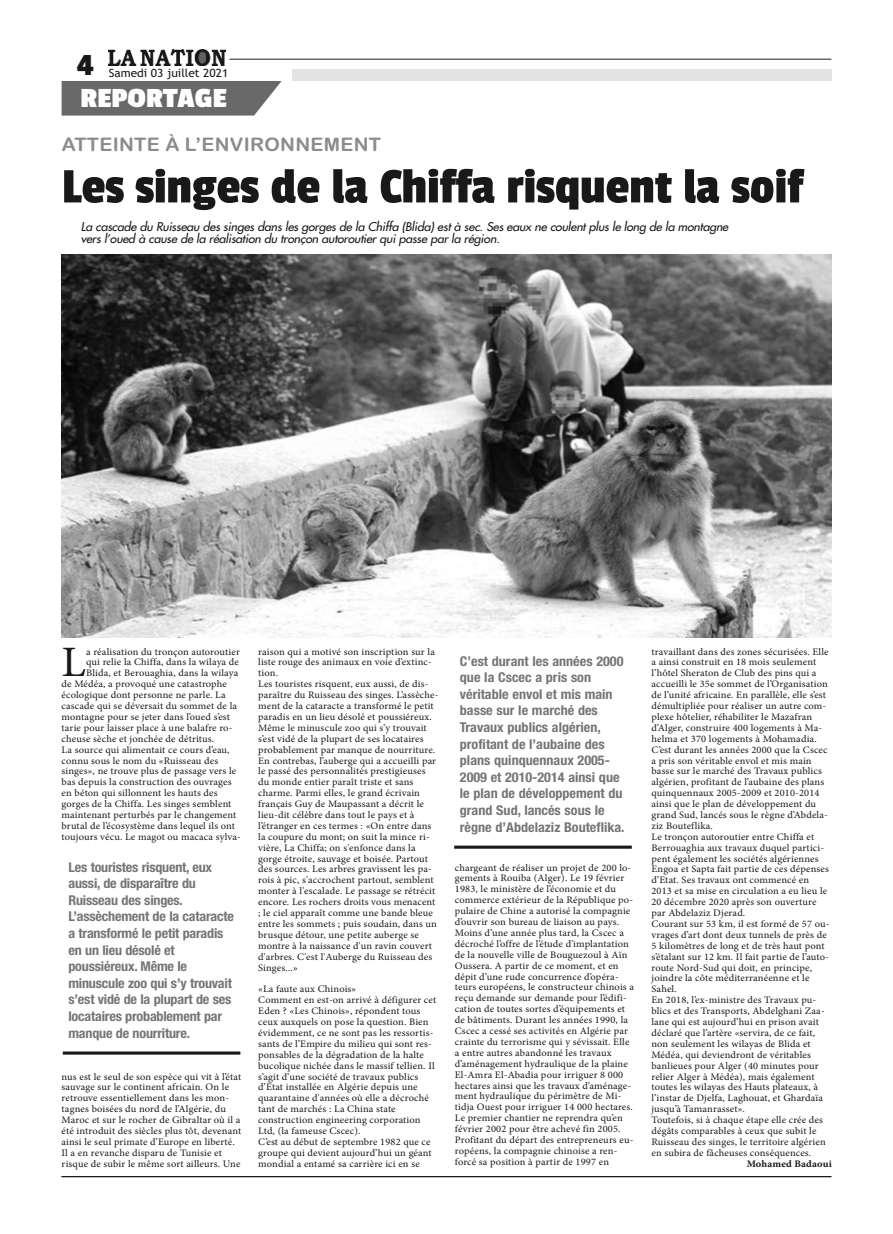
<style>
.page{position:relative;width:893px;height:1234px;background:#fff}
.page>*{position:absolute;margin:0;border:0;box-sizing:border-box;transform-origin:0 0}
.t1{font:51.9px "Passion One";color:#191919;scale:1.05 1}
.t2{font:43.35px "Minion Pro";color:#191919;scale:1.05 1}
.t3{font:32.1px "Passion One";color:#191919;scale:1.05 1}
.t4{font:700 29.1px "Passion One";color:#fff;scale:1.05 1}
.t5{font:18.6px "Arial Rounded MT Bold";letter-spacing:.015em;color:#8c8c8c;scale:1.05 1}
.t6{font:700 condensed 13.5px/16.6px "Helvetica Neue";letter-spacing:-.015em;color:#757575;scale:1.05 1}
.t7{font:italic 11.85px/12.8px "Futura LT";letter-spacing:-.015em;color:#191919;scale:1.05 1}
.t8{font:11.4px "Trebuchet MS";color:#191919;scale:1.05 1}
.t9{font:9.9px/10.9px "Minion Pro";letter-spacing:.015em;color:#191919;scale:1.05 1}
.t10{font:700 9.9px "Minion Pro";letter-spacing:.015em;color:#191919;scale:1.05 1}
</style>
<div class="page">
<hr style="left:62px;top:1175px;width:769px;height:1px;background:#191919">
<img style="left:109px;top:50px;width:117px;height:15px">
<hr style="left:229px;top:59px;width:602px;height:1px;background:#191919">
<div style="left:292px;top:70px;width:539px;height:11px;background:#e3e3e3"></div>
<div style="left:62px;top:81px;width:220px;height:34px;background:#696969"></div>
<img style="left:62px;top:254px;width:769px;height:383px">
<hr style="left:63px;top:1051px;width:177px;height:3px;background:#191919">
<hr style="left:454px;top:845px;width:178px;height:3px;background:#191919">
<h3 class="t3" style="left:77px;top:49px;width:17px">4</h3>
<p class="t8" style="left:109px;top:66px;width:115px">Samedi 03 juillet 2021</p>
<h3 class="t4" style="left:80px;top:82px;width:141px">REPORTAGE</h3>
<h3 class="t5" style="left:62px;top:133px;width:306px">ATTEINTE À L’ENVIRONNEMENT</h3>
<h1 class="t1" style="left:62px;top:159px;width:707px">Les singes de la Chiffa risquent la soif</h1>
<p class="t7" style="left:81px;top:220px;width:618px">La cascade du Ruisseau des singes dans les gorges de la Chiffa (Blida) est à sec. Ses eaux ne coulent plus le long de la montagne vers l’oued à cause de la réalisation du tronçon autoroutier qui passe par la région.</p>
<h2 class="t2" style="left:62px;top:645px;width:25px">L</h2>
<p class="t9" style="left:86px;top:646px;width:148px">a réalisation du tronçon autoroutier</p>
<p class="t9" style="left:86px;top:657px;width:147px">qui relie la Chiffa, dans la wilaya de</p>
<p class="t9" style="left:86px;top:668px;width:146px">Blida, et Berouaghia, dans la wilaya</p>
<p class="t9" style="left:62px;top:679px;width:159px">de Médéa, a provoqué une catastrophe</p>
<p class="t9" style="left:62px;top:690px;width:158px">écologique dont personne ne parle. La</p>
<p class="t9" style="left:62px;top:701px;width:169px">cascade qui se déversait du sommet de la</p>
<p class="t9" style="left:62px;top:712px;width:162px">montagne pour se jeter dans l’oued s’est</p>
<p class="t9" style="left:62px;top:723px;width:164px">tarie pour laisser place à une balafre ro-</p>
<p class="t9" style="left:62px;top:733px;width:147px">cheuse sèche et jonchée de détritus.</p>
<p class="t9" style="left:62px;top:744px;width:161px">La source qui alimentait ce cours d’eau,</p>
<p class="t9" style="left:62px;top:755px;width:151px">connu sous le nom du «Ruisseau des</p>
<p class="t9" style="left:62px;top:766px;width:168px">singes», ne trouve plus de passage vers le</p>
<p class="t9" style="left:62px;top:777px;width:163px">bas depuis la construction des ouvrages</p>
<p class="t9" style="left:62px;top:788px;width:150px">en béton qui sillonnent les hauts des</p>
<p class="t9" style="left:62px;top:799px;width:163px">gorges de la Chiffa. Les singes semblent</p>
<p class="t9" style="left:62px;top:810px;width:168px">maintenant perturbés par le changement</p>
<p class="t9" style="left:62px;top:821px;width:167px">brutal de l’écosystème dans lequel ils ont</p>
<p class="t9" style="left:62px;top:831px;width:172px">toujours vécu. Le magot ou macaca sylva-</p>
<p class="t6" style="left:68px;top:857px;width:159px">Les touristes risquent, eux aussi, de disparaître du<br>Ruisseau des singes.<br>L’assèchement de la cataracte a transformé le petit paradis en un lieu désolé et poussiéreux. Même le minuscule zoo qui s’y trouvait s’est vidé de la plupart de ses locataires probablement par manque de nourriture.</p>
<p class="t9" style="left:62px;top:1071px;width:173px">nus est le seul de son espèce qui vit à l’état sauvage sur le continent africain. On le retrouve essentiellement dans les mon&shy;tagnes boisées du nord de l’Algérie, du Maroc et sur le rocher de Gibraltar où il a été introduit des siècles plus tôt, devenant ainsi le seul primate d’Europe en liberté.<br>Il a en revanche disparu de Tunisie et risque de subir le même sort ailleurs. Une</p>
<p class="t9" style="left:258px;top:646px;width:173px">raison qui a motivé son inscription sur la liste rouge des animaux en voie d’extinc&shy;tion.<br>Les touristes risquent, eux aussi, de dis&shy;paraître du Ruisseau des singes. L’assèche&shy;ment de la cataracte a transformé le petit paradis en un lieu désolé et poussiéreux.<br>Même le minuscule zoo qui s’y trouvait s’est vidé de la plupart de ses locataires probablement par manque de nourriture.<br>En contrebas, l’auberge qui a accueilli par le passé des personnalités prestigieuses du monde entier paraît triste et sans charme. Parmi elles, le grand écrivain français Guy de Maupassant a décrit le lieu-dit célèbre dans tout le pays et à l’étranger en ces termes : «On entre dans la coupure du mont; on suit la mince ri&shy;vière, La Chiffa; on s'enfonce dans la gorge étroite, sauvage et boisée. Partout des sources. Les arbres gravissent les pa&shy;rois à pic, s'accrochent partout, semblent monter à l'escalade. Le passage se rétrécit encore. Les rochers droits vous menacent ; le ciel apparaît comme une bande bleue entre les sommets ; puis soudain, dans un brusque détour, une petite auberge se montre à la naissance d'un ravin couvert d'arbres. C'est l'Auberge du Ruisseau des Singes...»</p>
<p class="t9" style="left:258px;top:984px;width:171px">«La faute aux Chinois»<br>Comment en est-on arrivé à défigurer cet Eden ? «Les Chinois», répondent tous ceux auxquels on pose la question. Bien évidemment, ce ne sont pas les ressortis&shy;sants de l’Empire du milieu qui sont res&shy;ponsables de la dégradation de la halte bucolique nichée dans le massif tellien. Il s’agit d’une société de travaux publics d’Etat installée en Algérie depuis une quarantaine d'années où elle a décroché tant de marchés : La China state construction engineering corporation Ltd, (la fameuse Cscec).<br>C’est au début de septembre 1982 que ce groupe qui devient aujourd’hui un géant mondial a entamé sa carrière ici en se</p>
<p class="t6" style="left:460px;top:651px;width:158px">C’est durant les années 2000 que la Cscec a pris son véritable envol et mis main basse sur le marché des<br>Travaux publics algérien, profitant de l’aubaine des plans quinquennaux 2005-<br>2009 et 2010-2014 ainsi que le plan de développement du grand Sud, lancés sous le règne d’Abdelaziz Bouteflika.</p>
<p class="t9" style="left:455px;top:862px;width:172px">chargeant de réaliser un projet de 200 lo&shy;gements à Rouiba (Alger). Le 19 février 1983, le ministère de l’économie et du commerce extérieur de la République po&shy;pulaire de Chine a autorisé la compagnie d’ouvrir son bureau de liaison au pays.<br>Moins d’une année plus tard, la Cscec a décroché l’offre de l’étude d'implantation de la nouvelle ville de Bouguezoul à Aïn Oussera. A partir de ce moment, et en dépit d’une rude concurrence d’opéra&shy;teurs européens, le constructeur chinois a reçu demande sur demande pour l’édifi&shy;cation de toutes sortes d’équipements et de bâtiments. Durant les années 1990, la Cscec a cessé ses activités en Algérie par crainte du terrorisme qui y sévissait. Elle a entre autres abandonné les travaux d’aménagement hydraulique de la plaine El-Amra El-Abadia pour irriguer 8 000 hectares ainsi que les travaux d’aménage&shy;ment hydraulique du périmètre de Mi&shy;tidja Ouest pour irriguer 14 000 hectares.<br>Le premier chantier ne reprendra qu’en février 2002 pour être achevé fin 2005.<br>Profitant du départ des entrepreneurs eu&shy;ropéens, la compagnie chinoise a ren&shy;forcé sa position à partir de 1997 en</p>
<p class="t9" style="left:651px;top:646px;width:171px">travaillant dans des zones sécurisées. Elle a ainsi construit en 18 mois seulement l’hôtel Sheraton de Club des pins qui a accueilli le 35e sommet de l’Organisation de l’unité africaine. En parallèle, elle s’est démultipliée pour réaliser un autre com&shy;plexe hôtelier, réhabiliter le Mazafran d’Alger, construire 400 logements à Ma&shy;helma et 370 logements à Mohamadia.<br>C’est durant les années 2000 que la Cscec a pris son véritable envol et mis main basse sur le marché des Travaux publics algérien, profitant de l’aubaine des plans quinquennaux 2005-2009 et 2010-2014 ainsi que le plan de développement du grand Sud, lancés sous le règne d’Abdela&shy;ziz Bouteflika.<br>Le tronçon autoroutier entre Chiffa et Berrouaghia aux travaux duquel partici&shy;pent également les sociétés algériennes Engoa et Sapta fait partie de ces dépenses d’Etat. Ses travaux ont commencé en 2013 et sa mise en circulation a eu lieu le 20 décembre 2020 après son ouverture par Abdelaziz Djerad.<br>Courant sur 53 km, il est formé de 57 ou&shy;vrages d’art dont deux tunnels de près de 5 kilomètres de long et de très haut pont s’étalant sur 12 km. Il fait partie de l’auto&shy;route Nord-Sud qui doit, en principe, joindre la côte méditerranéenne et le Sahel.<br>En 2018, l’ex-ministre des Travaux pu&shy;blics et des Transports, Abdelghani Zaa&shy;lane qui est aujourd’hui en prison avait déclaré que l’artère «servira, de ce fait, non seulement les wilayas de Blida et Médéa, qui deviendront de véritables banlieues pour Alger (40 minutes pour relier Alger à Médéa), mais également toutes les wilayas des Hauts plateaux, à l’instar de Djelfa, Laghouat, et Ghardaïa jusqu’à Tamanrasset».<br>Toutefois, si à chaque étape elle crée des dégâts comparables à ceux que subit le Ruisseau des singes, le territoire algérien en subira de fâcheuses conséquences.</p>
<p class="t10" style="left:747px;top:1159px;width:82px">Mohamed Badaoui</p>
</div>
